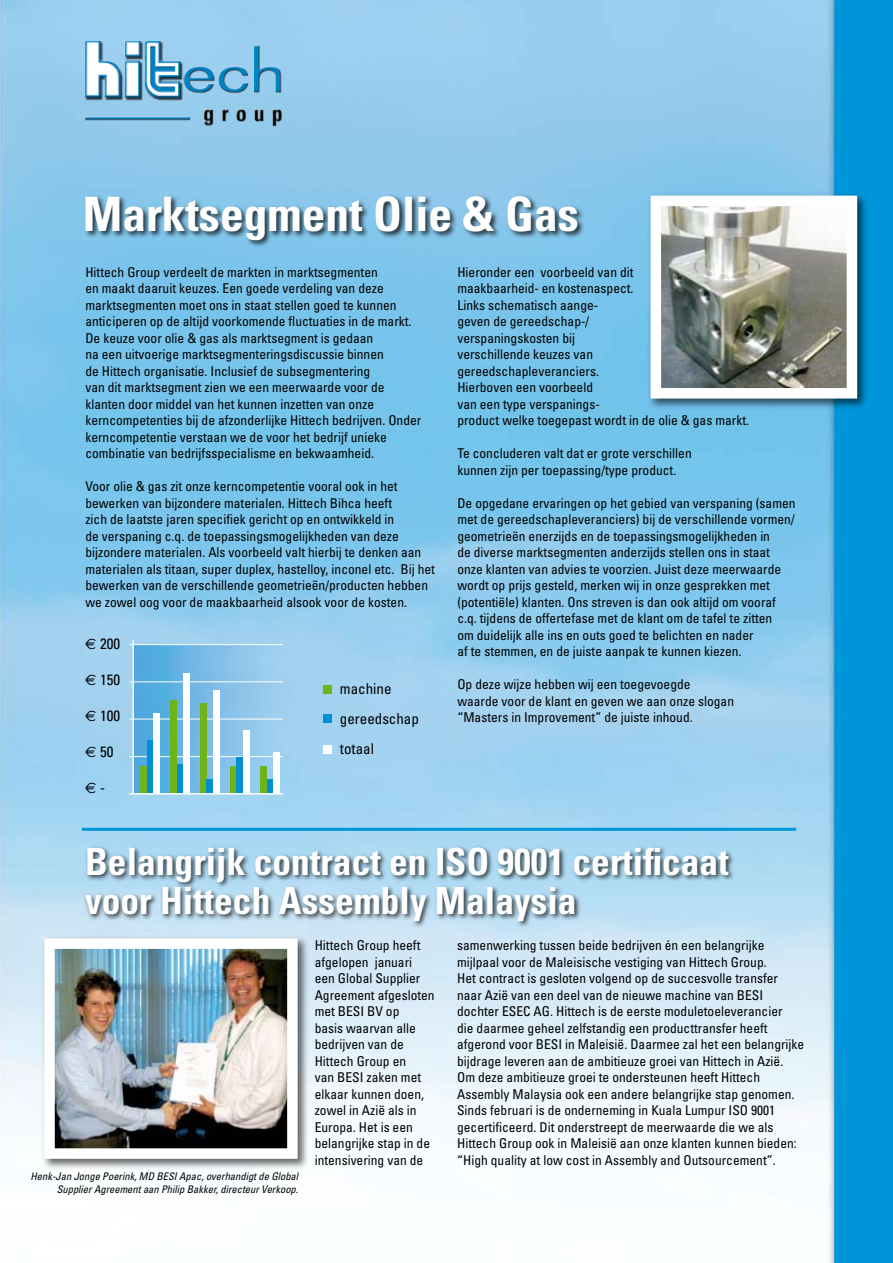
<style>
.page{position:relative;width:893px;height:1263px;background:#fff}
.page>*{position:absolute;margin:0;border:0;box-sizing:border-box;transform-origin:0 0}
.t1{font:700 condensed 47.55px "Univers";color:#fff}
.t2{font:700 condensed 37.5px/39px "Univers";color:#fff}
.t3{font:condensed 15px/30px "Univers";color:#000}
.t4{font:15px "Euro Sans";color:#000}
.t5{font:condensed 13.5px/16.5px "Univers";color:#000}
.t6{font:italic condensed 10.5px/13.5px "Univers";color:#000;text-align:right}
.s1{font-family:"Euro Sans";font-stretch:normal}
.s2{font-family:"Univers";font-stretch:condensed}
</style>
<div class="page">
<img style="left:0;top:0;width:834px;height:1263px">
<img style="left:58px;top:41px;width:250px;height:100px">
<div style="left:834px;top:0;width:59px;height:1263px;background:#0096da"></div>
<div style="left:83px;top:194px;width:503px;height:55px;background:#000;opacity:.75"></div>
<div style="left:82px;top:845px;width:653px;height:84px;background:#000;opacity:.75"></div>
<div style="left:41px;top:935px;width:269px;height:236px;background:#000;opacity:.6"></div>
<img style="left:55px;top:949px;width:232px;height:199px">
<div style="left:44px;top:938px;width:254px;height:221px;border:10px solid #fff"></div>
<div style="left:647px;top:192px;width:222px;height:218px;background:#000;opacity:.6"></div>
<img style="left:662px;top:207px;width:184px;height:180px">
<div style="left:651px;top:196px;width:206px;height:202px;border:10px solid #fff"></div>
<hr style="left:82px;top:828px;width:714px;height:3px;background:#0096da">
<svg style="left:134px;top:645px;width:148px;height:148px"></svg>
<hr style="left:129px;top:756px;width:154px;height:1px;background:#fff">
<hr style="left:129px;top:719px;width:154px;height:1px;background:#fff">
<hr style="left:129px;top:681px;width:154px;height:1px;background:#fff">
<hr style="left:129px;top:644px;width:154px;height:1px;background:#fff">
<div style="left:141px;top:766px;width:6px;height:27px;background:#6fb31b"></div>
<div style="left:147px;top:740px;width:6px;height:53px;background:#0090d2"></div>
<div style="left:154px;top:713px;width:6px;height:80px;background:#fff"></div>
<div style="left:171px;top:700px;width:6px;height:93px;background:#6fb31b"></div>
<div style="left:177px;top:764px;width:7px;height:29px;background:#0090d2"></div>
<div style="left:184px;top:673px;width:6px;height:120px;background:#fff"></div>
<div style="left:200px;top:703px;width:7px;height:90px;background:#6fb31b"></div>
<div style="left:207px;top:779px;width:6px;height:14px;background:#0090d2"></div>
<div style="left:213px;top:690px;width:7px;height:103px;background:#fff"></div>
<div style="left:230px;top:766px;width:7px;height:27px;background:#6fb31b"></div>
<div style="left:237px;top:757px;width:6px;height:36px;background:#0090d2"></div>
<div style="left:243px;top:730px;width:7px;height:63px;background:#fff"></div>
<div style="left:261px;top:766px;width:6px;height:27px;background:#6fb31b"></div>
<div style="left:267px;top:778px;width:6px;height:15px;background:#0090d2"></div>
<div style="left:274px;top:752px;width:6px;height:41px;background:#fff"></div>
<hr style="left:132px;top:640px;width:2px;height:154px;background:#fff">
<hr style="left:129px;top:793px;width:154px;height:1px;background:#fff">
<div style="left:323px;top:685px;width:8px;height:8px;background:#6fb31b"></div>
<div style="left:323px;top:714px;width:8px;height:9px;background:#0090d2"></div>
<div style="left:323px;top:745px;width:8px;height:9px;background:#fff"></div>
<h1 class="t1" style="left:83px;top:185px;width:498px">Marktsegment Olie &amp; Gas</h1>
<p class="t5" style="left:85px;top:263px;width:337px">Hittech Group verdeelt de markten in marktsegmenten<br>en maakt daaruit keuzes. Een goede verdeling van deze marktsegmenten moet ons in staat stellen goed te kunnen anticiperen op de altijd voorkomende fluctuaties in de markt.<br>De keuze voor olie &amp; gas als marktsegment is gedaan<br>na een uitvoerige marktsegmenteringsdiscussie binnen<br>de Hittech organisatie. Inclusief de subsegmentering<br>van dit marktsegment zien we een meerwaarde voor de klanten door middel van het kunnen inzetten van onze kerncompetenties bij de afzonderlijke Hittech bedrijven. Onder kerncompetentie verstaan we de voor het bedrijf unieke combinatie van bedrijfsspecialisme en bekwaamheid.</p>
<p class="t5" style="left:85px;top:478px;width:351px">Voor olie &amp; gas zit onze kerncompetentie vooral ook in het bewerken van bijzondere materialen. Hittech Bihca heeft<br>zich de laatste jaren specifiek gericht op en ontwikkeld in<br>de verspaning c.q. de toepassingsmogelijkheden van deze bijzondere materialen. Als voorbeeld valt hierbij te denken aan materialen als titaan, super duplex, hastelloy, inconel etc. Bij het bewerken van de verschillende geometrieën/producten hebben we zowel oog voor de maakbaarheid alsook voor de kosten.</p>
<p class="t5" style="left:457px;top:263px;width:293px">Hieronder een voorbeeld van dit<br>maakbaarheid- en kostenaspect.<br>Links schematisch aange-<br>geven de gereedschap-/<br>verspaningskosten bij<br>verschillende keuzes van<br>gereedschapleveranciers.<br>Hierboven een voorbeeld<br>van een type verspanings-<br>product welke toegepast wordt in de olie &amp; gas markt.</p>
<p class="t5" style="left:457px;top:445px;width:236px">Te concluderen valt dat er grote verschillen kunnen zijn per toepassing/type product.</p>
<p class="t5" style="left:457px;top:494px;width:340px">De opgedane ervaringen op het gebied van verspaning (samen met de gereedschapleveranciers) bij de verschillende vormen/ geometrieën enerzijds en de toepassingsmogelijkheden in<br>de diverse marktsegmenten anderzijds stellen ons in staat onze klanten van advies te voorzien. Juist deze meerwaarde wordt op prijs gesteld, merken wij in onze gesprekken met (potentiële) klanten. Ons streven is dan ook altijd om vooraf c.q. tijdens de offertefase met de klant om de tafel te zitten<br>om duidelijk alle ins en outs goed te belichten en nader<br>af te stemmen, en de juiste aanpak te kunnen kiezen.</p>
<p class="t5" style="left:457px;top:676px;width:278px">Op deze wijze hebben wij een toegevoegde waarde voor de klant en geven we aan onze slogan “Masters in Improvement” de juiste inhoud.</p>
<p class="t3" style="left:85px;top:629px;width:36px"><span class="s1">1</span> 200</p>
<p class="t3" style="left:85px;top:665px;width:36px"><span class="s1">1</span> 150</p>
<p class="t3" style="left:85px;top:701px;width:36px"><span class="s1">1</span> 100</p>
<p class="t3" style="left:85px;top:737px;width:30px"><span class="s1">1</span> 50</p>
<p class="t4" style="left:85px;top:779px;width:21px">1<span class="s2">-</span></p>
<p class="t3" style="left:340px;top:673px;width:81px">machine gereedschap totaal</p>
<h2 class="t2" style="left:85px;top:842px;width:645px">Belangrijk contract en ISO 9001 certificaat voor Hittech Assembly Malaysia</h2>
<p class="t5" style="left:315px;top:937px;width:121px">Hittech Group heeft afgelopen januari een Global Supplier<br>Agreement afgesloten met BESI BV op<br>basis waarvan alle bedrijven van de<br>Hittech Group en<br>van BESI zaken met elkaar kunnen doen, zowel in Azië als in<br>Europa. Het is een belangrijke stap in de intensivering van de</p>
<p class="t5" style="left:457px;top:937px;width:349px">samenwerking tussen beide bedrijven én een belangrijke mijlpaal voor de Maleisische vestiging van Hittech Group.<br>Het contract is gesloten volgend op de succesvolle transfer naar Azië van een deel van de nieuwe machine van BESI dochter ESEC AG. Hittech is de eerste moduletoeleverancier<br>die daarmee geheel zelfstandig een producttransfer heeft afgerond voor BESI in Maleisië. Daarmee zal het een belangrijke bijdrage leveren aan de ambitieuze groei van Hittech in Azië.<br>Om deze ambitieuze groei te ondersteunen heeft Hittech Assembly Malaysia ook een andere belangrijke stap genomen.<br>Sinds februari is de onderneming in Kuala Lumpur ISO 9001 gecertificeerd. Dit onderstreept de meerwaarde die we als Hittech Group ook in Maleisië aan onze klanten kunnen bieden: “High quality at low cost in Assembly and Outsourcement”.</p>
<p class="t6" style="left:31px;top:1169px;width:269px">Henk-Jan Jonge Poerink, MD BESI Apac, overhandigt de Global<br>Supplier Agreement aan Philip Bakker, directeur Verkoop.</p>
</div>
